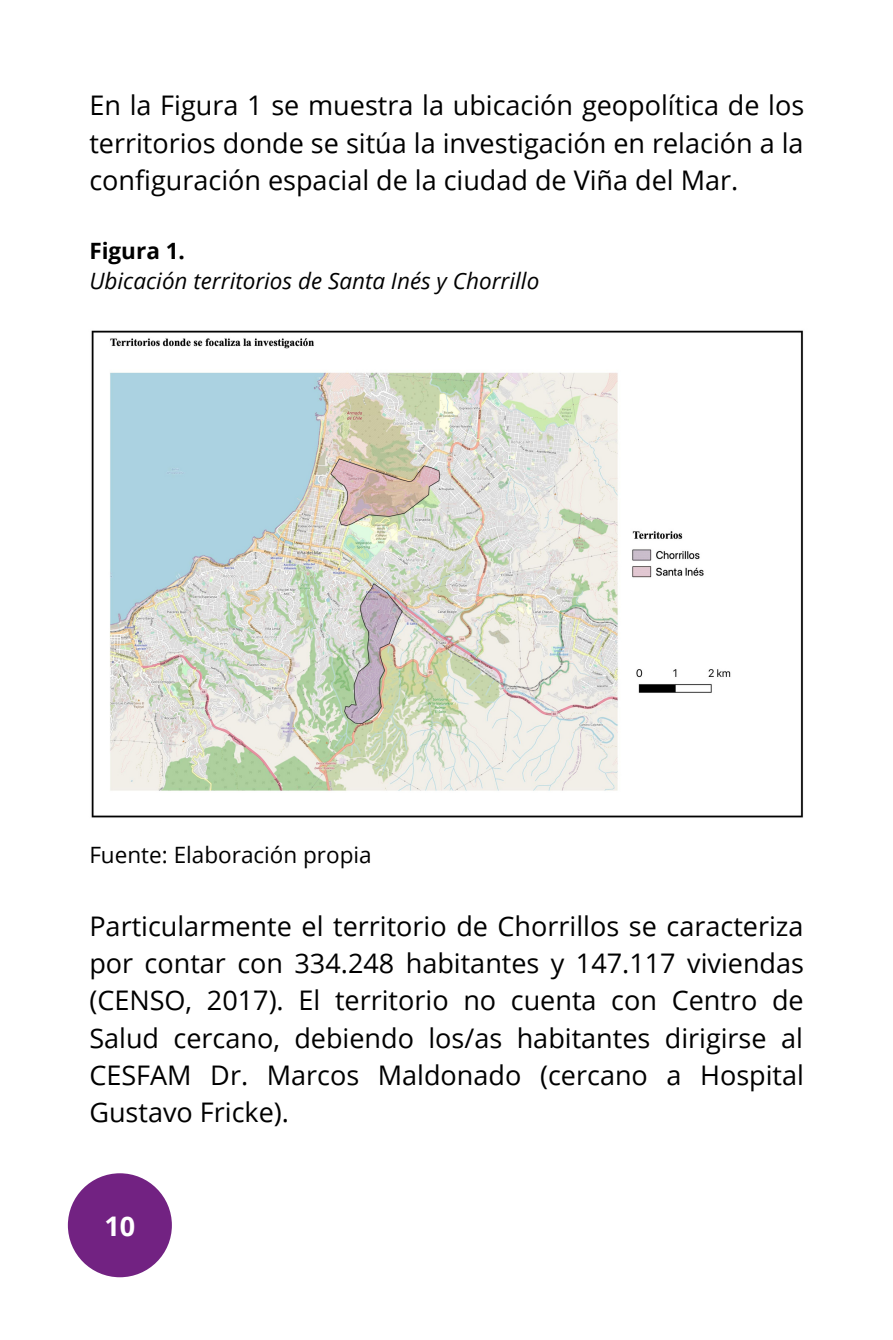
<style>
.page{position:relative;width:893px;height:1340px;background:#fff}
.page>*{position:absolute;margin:0;border:0;box-sizing:border-box;transform-origin:0 0}
.t1{font:27px/37.1px "Open Sans";color:#000;text-align:justify}
.t2{font:700 27px "Open Sans";color:#fff}
.t3{font:italic 22.5px "Open Sans";color:#000}
.t4{font:22.5px "Open Sans";color:#000}
.t5{font:700 22.5px "Open Sans";color:#000}
</style>
<div class="page">
<img style="left:91px;top:330px;width:712px;height:488px">
<div style="left:68px;top:1173px;width:104px;height:104px;background:#722282;border-radius:50%"></div>
<p class="t1" style="left:89px;top:86px;width:716px">En la Figura 1 se muestra la ubicación geopolítica de los territorios donde se sitúa la investigación en relación a la configuración espacial de la ciudad de Viña del Mar.</p>
<p class="t5" style="left:89px;top:235px;width:97px">Figura 1.</p>
<p class="t3" style="left:89px;top:265px;width:451px">Ubicación territorios de Santa Inés y Chorrillo</p>
<p class="t4" style="left:89px;top:839px;width:284px">Fuente: Elaboración propia</p>
<p class="t1" style="left:89px;top:907px;width:716px">Particularmente el territorio de Chorrillos se caracteriza por contar con 334.248 habitantes y 147.117 viviendas (CENSO, 2017). El territorio no cuenta con Centro de Salud cercano, debiendo los/as habitantes dirigirse al CESFAM Dr. Marcos Maldonado (cercano a Hospital Gustavo Fricke).</p>
<p class="t2" style="left:104px;top:1207px;width:32px">10</p>
</div>
